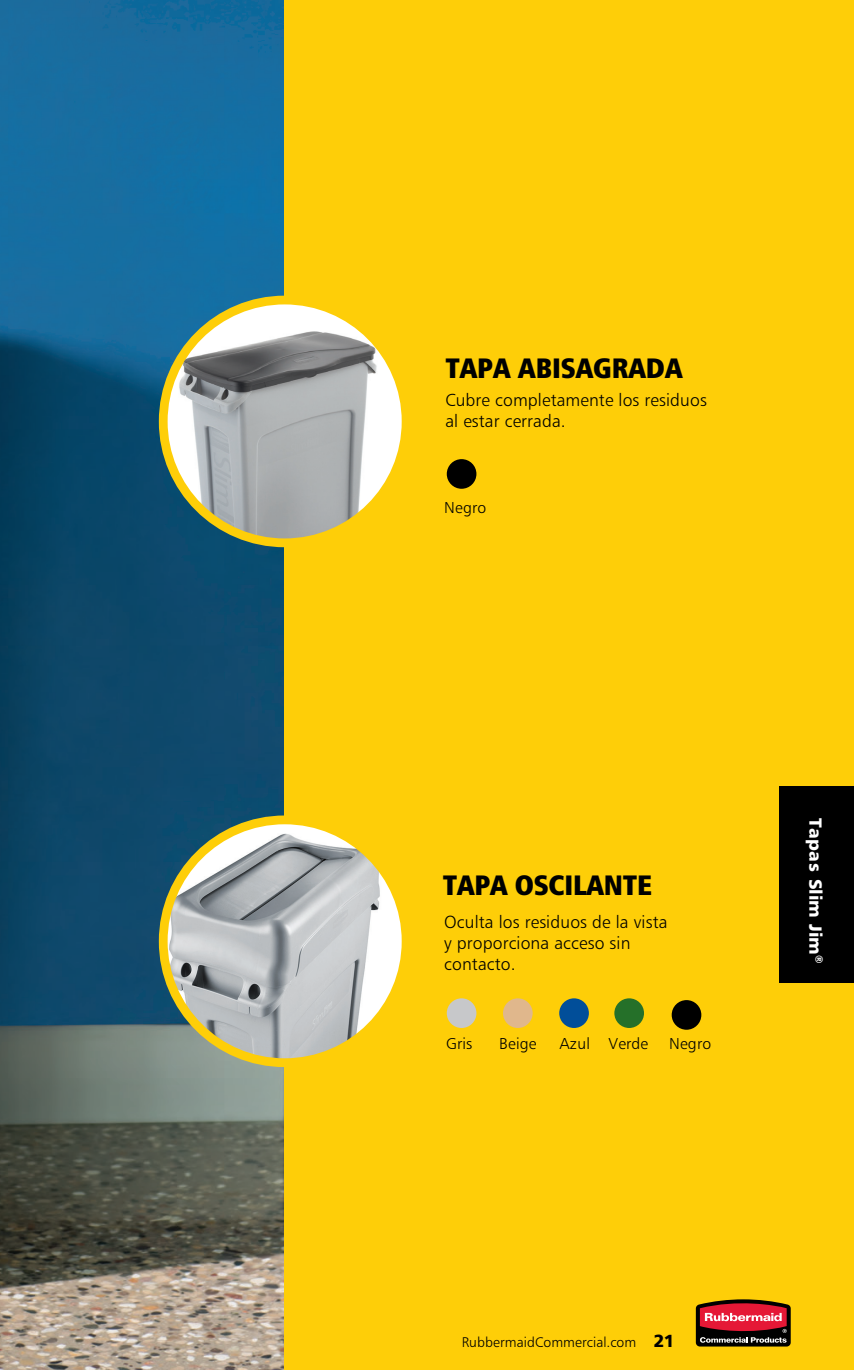
<style>
.page{position:relative;width:854px;height:1370px;background:#fff}
.page>*{position:absolute;margin:0;border:0;box-sizing:border-box;transform-origin:0 0}
.t1{font:28.18px "Humanist 777 BT Extra Black Cond B";color:#000}
.t2{font:17.5px/21px "Humanist 777 BT Light B";letter-spacing:.005em;color:#000}
.t3{font:17.5px "Humanist 777 BT Black B";letter-spacing:.01em;color:#fff}
.t4{font:15.75px "Humanist 777 BT Light B";letter-spacing:.01em;color:#000}
.t5{font:14px "Humanist 777 BT Light B";letter-spacing:.005em;color:#000}
.s1{font-family:"Humanist 777 BT Black B";font-size:17.5px}
</style>
<div class="page">
<svg style="left:0;top:0;width:284px;height:1369px;background:#2d5f78"></svg>
<div style="left:284px;top:0;width:569px;height:1369px;background:#fece08"></div>
<svg style="left:163px;top:313px;width:237px;height:230px"></svg>
<img style="left:178px;top:331px;width:199px;height:212px">
<div style="left:159px;top:295px;width:251px;height:252px;border:9px solid #fece08;border-radius:50%"></div>
<div style="left:614px;top:998px;width:29px;height:29px;background:#257029;border-radius:50%"></div>
<div style="left:671px;top:999px;width:30px;height:30px;background:#000;border-radius:50%"></div>
<div style="left:446px;top:998px;width:30px;height:29px;background:#c7c8ca;border-radius:50%"></div>
<div style="left:503px;top:998px;width:29px;height:29px;background:#e0b78c;border-radius:50%"></div>
<div style="left:559px;top:998px;width:29px;height:29px;background:#014e99;border-radius:50%"></div>
<img style="left:163px;top:832px;width:237px;height:230px">
<div style="left:159px;top:815px;width:251px;height:251px;border:9px solid #fece08;border-radius:50%"></div>
<div style="left:446px;top:459px;width:30px;height:29px;background:#000;border-radius:50%"></div>
<div style="left:779px;top:786px;width:74px;height:196px;background:#000"></div>
<svg style="left:695px;top:1299px;width:95px;height:47px;background:#8b3535"></svg>
<h1 class="t1" style="left:445px;top:350px;width:239px">TAPA ABISAGRADA</h1>
<p class="t2" style="left:445px;top:389px;width:263px">Cubre completamente los residuos al estar cerrada.</p>
<p class="t4" style="left:444px;top:498px;width:44px">Negro</p>
<h1 class="t1" style="left:442px;top:867px;width:211px">TAPA OSCILANTE</h1>
<p class="t2" style="left:444px;top:910px;width:224px">Oculta los residuos de la vista y proporciona acceso sin contacto.</p>
<p class="t4" style="left:446px;top:1033px;width:28px">Gris</p>
<p class="t4" style="left:499px;top:1033px;width:38px">Beige</p>
<p class="t4" style="left:559px;top:1033px;width:90px">Azul Verde</p>
<p class="t4" style="left:669px;top:1033px;width:44px">Negro</p>
<p class="t3" style="left:826px;top:817px;width:147px;rotate:90deg">Tapas Slim Jim<sup>®</sup></p>
<p class="t5" style="left:461px;top:1332px;width:214px">RubbermaidCommercial.com <span class="s1">21</span></p>
</div>
